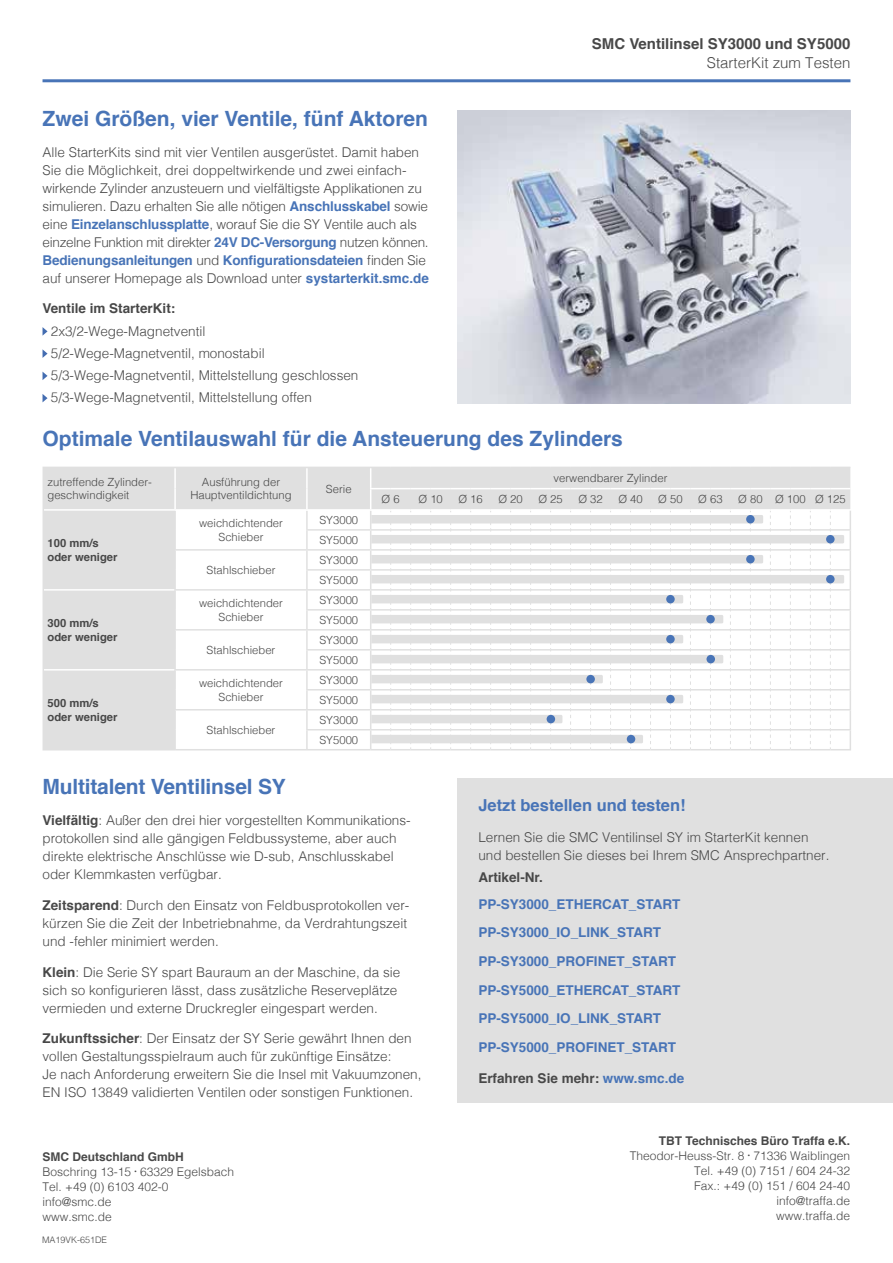
<style>
.page{position:relative;width:893px;height:1263px;background:#fff}
.page>*{position:absolute;margin:0;border:0;box-sizing:border-box;transform-origin:0 0}
.t1{font:700 21px "Helvetica";color:#4874b7}
.t2{font:700 16.5px "Helvetica";color:#4874b7}
.t3{font:700 15px "Helvetica";color:#484848}
.t4{font:300 15px "Helvetica";color:#484848}
.t5{font:300 13.5px/18px "Helvetica";color:#484848}
.t6{font:700 13.5px/28.7px "Helvetica";color:#4874b7}
.t7{font:700 13.5px "Helvetica";color:#484848}
.t8{font:300 12px/15px "Helvetica";color:#484848}
.t9{font:300 11.25px/20px "Helvetica";color:#484848}
.t10{font:700 11.25px/13.5px "Helvetica";color:#484848}
.t11{font:300 9px "Helvetica";color:#484848}
.s1{font-weight:700;color:#4874b7}
.s2{font-weight:700}
.s3{color:#4874b7}
</style>
<div class="page">
<div style="left:457px;top:779px;width:436px;height:324px;background:#e0e0e0"></div>
<img style="left:457px;top:111px;width:393px;height:292px">
<hr style="left:43px;top:79px;width:807px;height:3px;background:#4874b7">
<svg style="left:43px;top:467px;width:808px;height:283px"></svg>
<div style="left:746px;top:515px;width:9px;height:8px;background:#4874b7;border-radius:50%"></div>
<div style="left:826px;top:535px;width:9px;height:8px;background:#4874b7;border-radius:50%"></div>
<div style="left:746px;top:555px;width:9px;height:8px;background:#4874b7;border-radius:50%"></div>
<div style="left:826px;top:575px;width:9px;height:8px;background:#4874b7;border-radius:50%"></div>
<div style="left:666px;top:595px;width:9px;height:8px;background:#4874b7;border-radius:50%"></div>
<div style="left:706px;top:615px;width:9px;height:8px;background:#4874b7;border-radius:50%"></div>
<div style="left:666px;top:635px;width:9px;height:8px;background:#4874b7;border-radius:50%"></div>
<div style="left:706px;top:655px;width:9px;height:8px;background:#4874b7;border-radius:50%"></div>
<div style="left:586px;top:675px;width:9px;height:8px;background:#4874b7;border-radius:50%"></div>
<div style="left:666px;top:695px;width:9px;height:8px;background:#4874b7;border-radius:50%"></div>
<div style="left:547px;top:715px;width:8px;height:8px;background:#4874b7;border-radius:50%"></div>
<div style="left:627px;top:735px;width:8px;height:8px;background:#4874b7;border-radius:50%"></div>
<svg style="left:43px;top:327px;width:5px;height:8px"></svg>
<svg style="left:43px;top:350px;width:5px;height:8px"></svg>
<svg style="left:43px;top:372px;width:5px;height:8px"></svg>
<svg style="left:43px;top:394px;width:5px;height:8px"></svg>
<h1 class="t1" style="left:43px;top:102px;width:387px">Zwei Größen, vier Ventile, fünf Aktoren</h1>
<p class="t5" style="left:43px;top:142px;width:388px">Alle StarterKits sind mit vier Ventilen ausgerüstet. Damit haben Sie die Möglichkeit, drei doppeltwirkende und zwei einfach&shy;wirkende Zylinder anzusteuern und vielfältigste Applikationen zu simulieren. Dazu erhalten Sie alle nötigen <span class="s1">Anschlusskabel</span> sowie eine <span class="s1">Einzelanschlussplatte</span>, worauf Sie die SY Ventile auch als einzelne Funktion mit direkter <span class="s1">24V DC-Versorgung</span> nutzen können.<br><span class="s1">Bedienungsanleitungen</span> und <span class="s1">Konfigurationsdateien</span> finden Sie auf unserer Homepage als Download unter <span class="s1">systarterkit.smc.de</span></p>
<p class="t7" style="left:43px;top:298px;width:134px">Ventile im StarterKit:</p>
<p class="t5" style="left:51px;top:319px;width:309px;line-height:22.2px">2x3/2-Wege-Magnetventil<br>5/2-Wege-Magnetventil, monostabil 5/3-Wege-Magnetventil, Mittelstellung geschlossen 5/3-Wege-Magnetventil, Mittelstellung offen</p>
<p class="t3" style="left:592px;top:31px;width:260px">SMC Ventilinsel SY3000 und SY5000</p>
<p class="t4" style="left:707px;top:50px;width:145px">StarterKit zum Testen</p>
<h1 class="t1" style="left:43px;top:422px;width:582px">Optimale Ventilauswahl für die Ansteuerung des Zylinders</h1>
<p class="t9" style="left:48px;top:474px;width:106px;line-height:13.5px">zutreffende Zylinder&shy;geschwindigkeit</p>
<p class="t9" style="left:190px;top:474px;width:103px;line-height:13.5px;text-align:center">Ausführung der<br>Hauptventildichtung</p>
<p class="t9" style="left:326px;top:478px;width:27px">Serie</p>
<p class="t9" style="left:554px;top:467px;width:115px">verwendbarer Zylinder</p>
<p class="t9" style="left:382px;top:488px;width:20px">Ø 6</p>
<p class="t9" style="left:418px;top:488px;width:26px">Ø 10</p>
<p class="t9" style="left:458px;top:488px;width:26px">Ø 16</p>
<p class="t9" style="left:498px;top:488px;width:26px">Ø 20</p>
<p class="t9" style="left:538px;top:488px;width:26px">Ø 25</p>
<p class="t9" style="left:578px;top:488px;width:26px">Ø 32</p>
<p class="t9" style="left:618px;top:488px;width:26px">Ø 40</p>
<p class="t9" style="left:658px;top:488px;width:26px">Ø 50</p>
<p class="t9" style="left:698px;top:488px;width:26px">Ø 63</p>
<p class="t9" style="left:738px;top:488px;width:109px">Ø 80 Ø 100 Ø 125</p>
<p class="t10" style="left:48px;top:537px;width:72px">100 mm/s oder weniger</p>
<p class="t10" style="left:48px;top:617px;width:72px">300 mm/s oder weniger</p>
<p class="t10" style="left:48px;top:697px;width:72px">500 mm/s oder weniger</p>
<p class="t9" style="left:199px;top:516px;width:85px;line-height:13.5px;text-align:center">weichdichtender<br>Schieber</p>
<p class="t9" style="left:319px;top:509px;width:40px">SY3000<br>SY5000</p>
<p class="t9" style="left:207px;top:559px;width:70px">Stahlschieber</p>
<p class="t9" style="left:319px;top:549px;width:40px">SY3000<br>SY5000</p>
<p class="t9" style="left:199px;top:596px;width:85px;line-height:13.5px;text-align:center">weichdichtender<br>Schieber</p>
<p class="t9" style="left:319px;top:589px;width:40px">SY3000<br>SY5000</p>
<p class="t9" style="left:207px;top:639px;width:70px">Stahlschieber</p>
<p class="t9" style="left:319px;top:629px;width:40px">SY3000<br>SY5000</p>
<p class="t9" style="left:199px;top:675px;width:85px;line-height:13.5px;text-align:center">weichdichtender<br>Schieber</p>
<p class="t9" style="left:319px;top:669px;width:40px">SY3000<br>SY5000</p>
<p class="t9" style="left:207px;top:719px;width:70px">Stahlschieber</p>
<p class="t9" style="left:319px;top:709px;width:40px">SY3000<br>SY5000</p>
<h1 class="t1" style="left:43px;top:770px;width:245px">Multitalent Ventilinsel SY</h1>
<p class="t5" style="left:43px;top:810px;width:370px"><span class="s2">Vielfältig</span>: Außer den drei hier vorgestellten Kommunikations&shy;protokollen sind alle gängigen Feldbussysteme, aber auch direkte elektrische Anschlüsse wie D-sub, Anschlusskabel oder Klemmkasten verfügbar.</p>
<p class="t5" style="left:43px;top:895px;width:368px"><span class="s2">Zeitsparend</span>: Durch den Einsatz von Feldbusprotokollen ver&shy;kürzen Sie die Zeit der Inbetriebnahme, da Verdrahtungszeit und -fehler minimiert werden.</p>
<p class="t5" style="left:43px;top:962px;width:359px"><span class="s2">Klein</span>: Die Serie SY spart Bauraum an der Maschine, da sie sich so konfigurieren lässt, dass zusätzliche Reserveplätze vermieden und externe Druckregler eingespart werden.</p>
<p class="t5" style="left:43px;top:1029px;width:380px"><span class="s2">Zukunftssicher</span>: Der Einsatz der SY Serie gewährt Ihnen den vollen Gestaltungsspielraum auch für zukünftige Einsätze:<br>Je nach Anforderung erweitern Sie die Insel mit Vakuumzonen, EN ISO 13849 validierten Ventilen oder sonstigen Funktionen.</p>
<p class="t8" style="left:43px;top:1148px;width:193px"><span class="s2">SMC Deutschland GmbH<br></span>Boschring 13-15 <sup>•</sup> 63329 Egelsbach<br>Tel. +49 (0) 6103 402-0 info@smc.de<br>www.smc.de</p>
<p class="t11" style="left:42px;top:1232px;width:67px">MA19VK-651DE</p>
<p class="t2" style="left:478px;top:792px;width:209px">Jetzt bestellen und testen!</p>
<p class="t5" style="left:478px;top:827px;width:353px">Lernen Sie die SMC Ventilinsel SY im StarterKit kennen und bestellen Sie dieses bei Ihrem SMC Ansprechpartner.</p>
<p class="t7" style="left:478px;top:866px;width:66px">Artikel-Nr.</p>
<p class="t6" style="left:478px;top:890px;width:204px">PP-SY3000_ETHERCAT_START<br>PP-SY3000_IO_LINK_START<br>PP-SY3000_PROFINET_START<br>PP-SY5000_ETHERCAT_START<br>PP-SY5000_IO_LINK_START<br>PP-SY5000_PROFINET_START</p>
<p class="t7" style="left:478px;top:1067px;width:207px">Erfahren Sie mehr: <span class="s3">www.smc.de</span></p>
<p class="t8" style="left:630px;top:1132px;width:222px;text-align:right"><span class="s2">TBT Technisches Büro Traffa e.K.<br></span>Theodor-Heuss-Str. 8 <sup>•</sup> 71336 Waiblingen<br>Tel. +49 (0) 7151 / 604 24-32<br>Fax.: +49 (0) 151 / 604 24-40 info@traffa.de<br>www.traffa.de</p>
</div>
